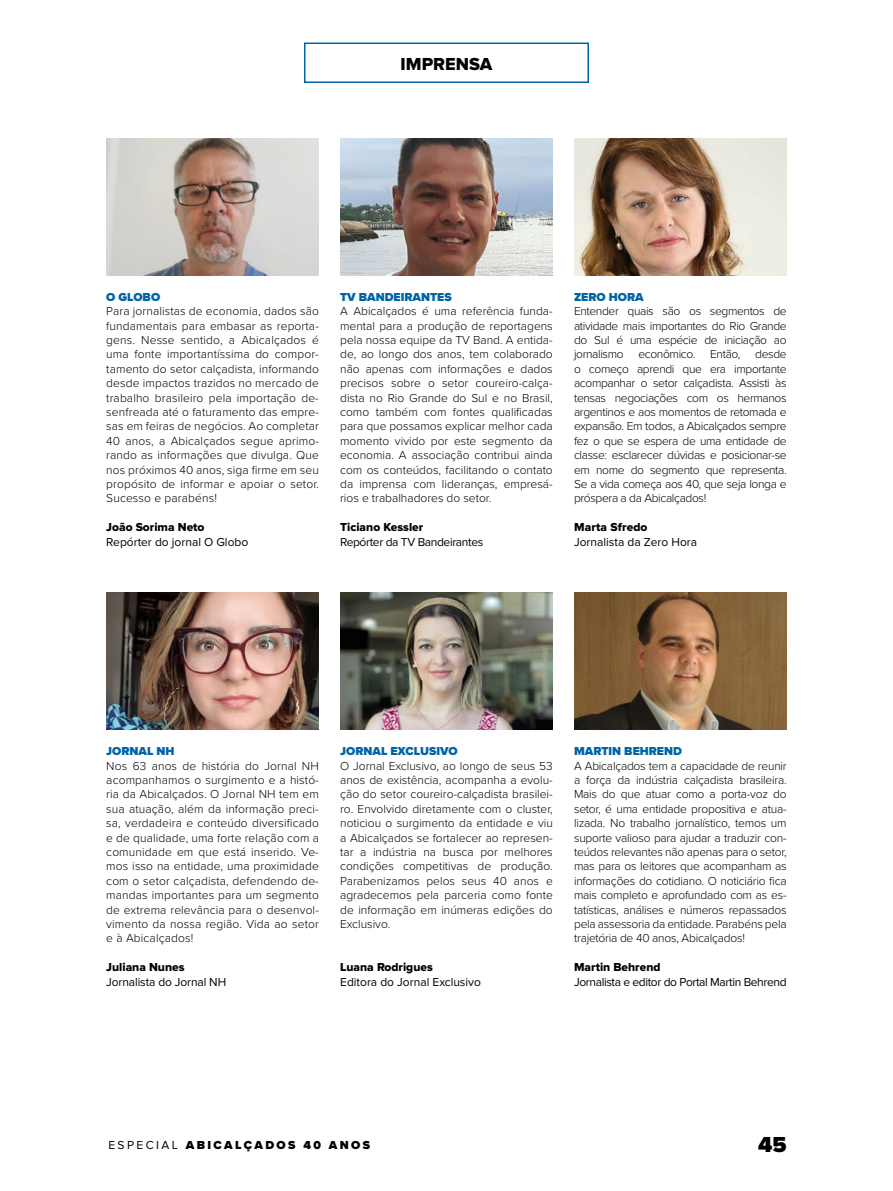
<style>
.page{position:relative;width:893px;height:1191px;background:#fff}
.page>*{position:absolute;margin:0;border:0;box-sizing:border-box;transform-origin:0 0}
.t1{font:900 22.5px "Proxima Nova";color:#000}
.t2{font:800 18px "Proxima Nova";color:#000}
.t3{font:300 12px/14.4px "Proxima Nova";color:#000;text-align:justify}
.t4{font:12px "Proxima Nova";letter-spacing:-.01em;color:#000}
.t5{font:800 12px "Proxima Nova";color:#000}
.t6{font:900 12px "Proxima Nova";color:#0064a5}
.t7{font:12px "Proxima Nova";letter-spacing:-.03em;color:#000}
.t8{font:900 12px "Proxima Nova";letter-spacing:.2em;color:#000}
.s1{font-weight:400}
</style>
<div class="page">
<img style="left:106px;top:592px;width:213px;height:137px">
<img style="left:574px;top:138px;width:213px;height:137px">
<img style="left:340px;top:592px;width:213px;height:137px">
<img style="left:574px;top:592px;width:213px;height:137px">
<img style="left:106px;top:138px;width:213px;height:137px">
<img style="left:340px;top:138px;width:213px;height:137px">
<div style="left:304px;top:43px;width:285px;height:40px;border:2px solid #0064a5"></div>
<h2 class="t2" style="left:401px;top:53px;width:93px">IMPRENSA</h2>
<p class="t6" style="left:106px;top:288px;width:55px">O GLOBO</p>
<p class="t3" style="left:106px;top:303px;width:214px">Para jornalistas de economia, dados são fundamentais para embasar as reporta&shy;gens. Nesse sentido, a Abicalçados é uma fonte importantíssima do compor&shy;tamento do setor calçadista, informando desde impactos trazidos no mercado de trabalho brasileiro pela importação de&shy;senfreada até o faturamento das empre&shy;sas em feiras de negócios. Ao completar 40 anos, a Abicalçados segue aprimo&shy;rando as informações que divulga. Que nos próximos 40 anos, siga firme em seu propósito de informar e apoiar o setor.<br>Sucesso e parabéns!</p>
<p class="t5" style="left:106px;top:520px;width:100px">João Sorima Neto</p>
<p class="t4" style="left:106px;top:535px;width:143px">Repórter do jornal O Globo</p>
<p class="t6" style="left:340px;top:288px;width:113px">TV BANDEIRANTES</p>
<p class="t3" style="left:340px;top:303px;width:214px">A Abicalçados é uma referência funda&shy;mental para a produção de reportagens pela nossa equipe da TV Band. A entida&shy;de, ao longo dos anos, tem colaborado não apenas com informações e dados precisos sobre o setor coureiro-calça&shy;dista no Rio Grande do Sul e no Brasil, como também com fontes qualificadas para que possamos explicar melhor cada momento vivido por este segmento da economia. A associação contribui ainda com os conteúdos, facilitando o contato da imprensa com lideranças, empresá&shy;rios e trabalhadores do setor.</p>
<p class="t5" style="left:340px;top:520px;width:85px">Ticiano Kessler</p>
<p class="t7" style="left:340px;top:535px;width:145px">Repórter da TV Bandeirantes</p>
<p class="t6" style="left:574px;top:288px;width:71px">ZERO HORA</p>
<p class="t3" style="left:574px;top:303px;width:214px">Entender quais são os segmentos de atividade mais importantes do Rio Grande do Sul é uma espécie de iniciação ao jornalismo econômico. Então, desde o começo aprendi que era importante acompanhar o setor calçadista. Assisti às tensas negociações com os hermanos argentinos e aos momentos de retomada e expansão. Em todos, a Abicalçados sempre fez o que se espera de uma entidade de classe: esclarecer dúvidas e posicionar-se em nome do segmento que representa.<br>Se a vida começa aos 40, que seja longa e próspera a da Abicalçados!</p>
<p class="t5" style="left:574px;top:520px;width:75px">Marta Sfredo</p>
<p class="t4" style="left:574px;top:535px;width:125px">Jornalista da Zero Hora</p>
<p class="t6" style="left:106px;top:742px;width:70px">JORNAL NH</p>
<p class="t3" style="left:106px;top:757px;width:214px">Nos 63 anos de história do Jornal NH acompanhamos o surgimento e a histó&shy;ria da Abicalçados. O Jornal NH tem em sua atuação, além da informação preci&shy;sa, verdadeira e conteúdo diversificado e de qualidade, uma forte relação com a comunidade em que está inserido. Ve&shy;mos isso na entidade, uma proximidade com o setor calçadista, defendendo de&shy;mandas importantes para um segmento de extrema relevância para o desenvol&shy;vimento da nossa região. Vida ao setor e à Abicalçados!</p>
<p class="t5" style="left:106px;top:960px;width:80px">Juliana Nunes</p>
<p class="t4" style="left:106px;top:974px;width:121px">Jornalista do Jornal NH</p>
<p class="t6" style="left:340px;top:742px;width:119px">JORNAL EXCLUSIVO</p>
<p class="t3" style="left:340px;top:757px;width:214px">O Jornal Exclusivo, ao longo de seus 53 anos de existência, acompanha a evolu&shy;ção do setor coureiro-calçadista brasilei&shy;ro. Envolvido diretamente com o cluster, noticiou o surgimento da entidade e viu a Abicalçados se fortalecer ao represen&shy;tar a indústria na busca por melhores condições competitivas de produção.<br>Parabenizamos pelos seus 40 anos e agradecemos pela parceria como fonte de informação em inúmeras edições do Exclusivo.</p>
<p class="t5" style="left:340px;top:960px;width:94px">Luana Rodrigues</p>
<p class="t4" style="left:340px;top:974px;width:142px">Editora do Jornal Exclusivo</p>
<p class="t6" style="left:574px;top:742px;width:109px">MARTIN BEHREND</p>
<p class="t3" style="left:574px;top:757px;width:214px">A Abicalçados tem a capacidade de reunir a força da indústria calçadista brasileira.<br>Mais do que atuar como a porta-voz do setor, é uma entidade propositiva e atua&shy;lizada. No trabalho jornalístico, temos um suporte valioso para ajudar a traduzir con&shy;teúdos relevantes não apenas para o setor, mas para os leitores que acompanham as informações do cotidiano. O noticiário fica mais completo e aprofundado com as es&shy;tatísticas, análises e números repassados pela assessoria da entidade. Parabéns pela trajetória de 40 anos, Abicalçados!</p>
<p class="t5" style="left:574px;top:960px;width:88px">Martin Behrend</p>
<p class="t7" style="left:574px;top:974px;width:214px">Jornalista e editor do Portal Martin Behrend</p>
<p class="t8" style="left:108px;top:1136px;width:263px"><span class="s1">ESPECIAL</span> ABICALÇADOS 40 ANOS</p>
<h1 class="t1" style="left:758px;top:1128px;width:30px">45</h1>
</div>
